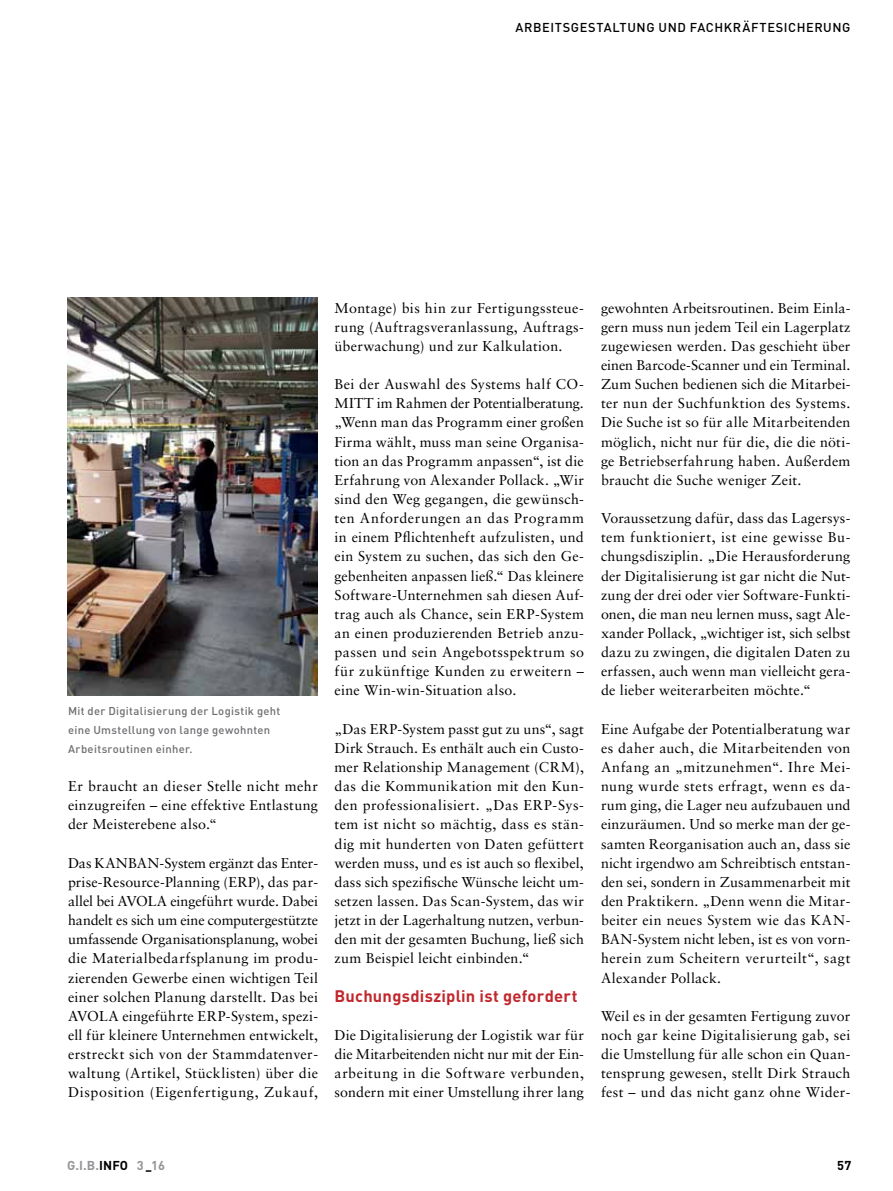
<style>
.page{position:relative;width:893px;height:1191px;background:#fff}
.page>*{position:absolute;margin:0;border:0;box-sizing:border-box;transform-origin:0 0}
._04_Zwischenüberschr{font:700 16.5px "DIN";letter-spacing:.015em;color:#c1272d}
._07_Fließtext{font:14.25px/19.2px "Sabon LT";letter-spacing:.02em;color:#000;text-align:justify}
.t1{font:500 12.75px "DIN";letter-spacing:.045em;color:#000}
.t2{font:700 12.75px "DIN";letter-spacing:.01em;color:#939598}
.t3{font:700 12.75px "DIN";color:#000}
._11_Bildzeile{font:500 11.25px "DIN";letter-spacing:.03em;color:#6d6e71}
.s1{color:#000}
</style>
<div class="page">
<img style="left:67px;top:298px;width:250px;height:397px">
<p class="t1" style="left:516px;top:18px;width:336px">ARBEITSGESTALTUNG UND FACHKRÄFTESICHERUNG</p>
<p class="_11_Bildzeile" style="left:68px;top:703px;width:214px">Mit der Digitalisierung der Logistik geht</p>
<p class="_11_Bildzeile" style="left:68px;top:722px;width:204px">eine Umstellung von lange gewohnten</p>
<p class="_11_Bildzeile" style="left:68px;top:741px;width:126px">Arbeitsroutinen einher.</p>
<p class="_07_Fließtext" style="left:68px;top:776px;width:252px">Er braucht an dieser Stelle nicht mehr einzugreifen – eine effektive Entlastung der Meisterebene also.“</p>
<p class="_07_Fließtext" style="left:68px;top:853px;width:252px">Das KANBAN-System ergänzt das Enter&shy;prise-Resource-Planning (ERP), das par&shy;allel bei AVOLA eingeführt wurde. Dabei handelt es sich um eine computergestützte umfassende Organisationsplanung, wobei die Materialbedarfsplanung im produ&shy;zierenden Gewerbe einen wichtigen Teil einer solchen Planung darstellt. Das bei AVOLA eingeführte ERP-System, spezi&shy;ell für kleinere Unternehmen entwickelt, erstreckt sich von der Stammdatenver&shy;waltung (Artikel, Stücklisten) über die Disposition (Eigenfertigung, Zukauf,</p>
<p class="_07_Fließtext" style="left:334px;top:298px;width:251px">Montage) bis hin zur Fertigungssteue&shy;rung (Auftragsveranlassung, Auftrags&shy;überwachung) und zur Kalkulation.</p>
<p class="_07_Fließtext" style="left:334px;top:374px;width:251px">Bei der Auswahl des Systems half CO-MITT im Rahmen der Potentialberatung. „Wenn man das Programm einer großen Firma wählt, muss man seine Organisa&shy;tion an das Programm anpassen“, ist die Erfahrung von Alexander Pollack. „Wir sind den Weg gegangen, die gewünsch&shy;ten Anforderungen an das Programm in einem Pflichtenheft aufzulisten, und ein System zu suchen, das sich den Ge&shy;gebenheiten anpassen ließ.“ Das kleinere Software-Unternehmen sah diesen Auf&shy;trag auch als Chance, sein ERP-System an einen produzierenden Betrieb anzu&shy;passen und sein Angebotsspektrum so für zukünftige Kunden zu erweitern – eine Win-win-Situation also.</p>
<p class="_07_Fließtext" style="left:334px;top:719px;width:251px">„Das ERP-System passt gut zu uns“, sagt Dirk Strauch. Es enthält auch ein Custo&shy;mer Relationship Management (CRM), das die Kommunikation mit den Kun&shy;den professionalisiert. „Das ERP-Sys&shy;tem ist nicht so mächtig, dass es stän&shy;dig mit hunderten von Daten gefüttert werden muss, und es ist auch so flexibel, dass sich spezifische Wünsche leicht um&shy;setzen lassen. Das Scan-System, das wir jetzt in der Lagerhaltung nutzen, verbun&shy;den mit der gesamten Buchung, ließ sich zum Beispiel leicht einbinden.“</p>
<p class="_04_Zwischenüberschr" style="left:334px;top:984px;width:244px">Buchungsdisziplin ist gefordert</p>
<p class="_07_Fließtext" style="left:334px;top:1025px;width:251px">Die Digitalisierung der Logistik war für die Mitarbeitenden nicht nur mit der Ein&shy;arbeitung in die Software verbunden, sondern mit einer Umstellung ihrer lang</p>
<p class="_07_Fließtext" style="left:601px;top:298px;width:251px">gewohnten Arbeitsroutinen. Beim Einla&shy;gern muss nun jedem Teil ein Lagerplatz zugewiesen werden. Das geschieht über einen Barcode-Scanner und ein Terminal.<br>Zum Suchen bedienen sich die Mitarbei&shy;ter nun der Suchfunktion des Systems.<br>Die Suche ist so für alle Mitarbeitenden möglich, nicht nur für die, die die nöti&shy;ge Betriebserfahrung haben. Außerdem braucht die Suche weniger Zeit.</p>
<p class="_07_Fließtext" style="left:601px;top:508px;width:251px">Voraussetzung dafür, dass das Lagersys&shy;tem funktioniert, ist eine gewisse Bu&shy;chungsdisziplin. „Die Herausforderung der Digitalisierung ist gar nicht die Nut&shy;zung der drei oder vier Software-Funkti&shy;onen, die man neu lernen muss, sagt Ale&shy;xander Pollack, „wichtiger ist, sich selbst dazu zu zwingen, die digitalen Daten zu erfassen, auch wenn man vielleicht gera&shy;de lieber weiterarbeiten möchte.“</p>
<p class="_07_Fließtext" style="left:601px;top:719px;width:251px">Eine Aufgabe der Potentialberatung war es daher auch, die Mitarbeitenden von Anfang an „mitzunehmen“. Ihre Mei&shy;nung wurde stets erfragt, wenn es da&shy;rum ging, die Lager neu aufzubauen und einzuräumen. Und so merke man der ge&shy;samten Reorganisation auch an, dass sie nicht irgendwo am Schreibtisch entstan&shy;den sei, sondern in Zusammenarbeit mit den Praktikern. „Denn wenn die Mitar&shy;beiter ein neues System wie das KAN-BAN-System nicht leben, ist es von vorn&shy;herein zum Scheitern verurteilt“, sagt Alexander Pollack.</p>
<p class="_07_Fließtext" style="left:601px;top:1006px;width:251px">Weil es in der gesamten Fertigung zuvor noch gar keine Digitalisierung gab, sei die Umstellung für alle schon ein Quan&shy;tensprung gewesen, stellt Dirk Strauch fest – und das nicht ganz ohne Wider-</p>
<p class="t2" style="left:67px;top:1156px;width:100px">G.I.B.<span class="s1">INFO</span> 3 16</p>
<p class="t3" style="left:837px;top:1156px;width:16px">57</p>
</div>
